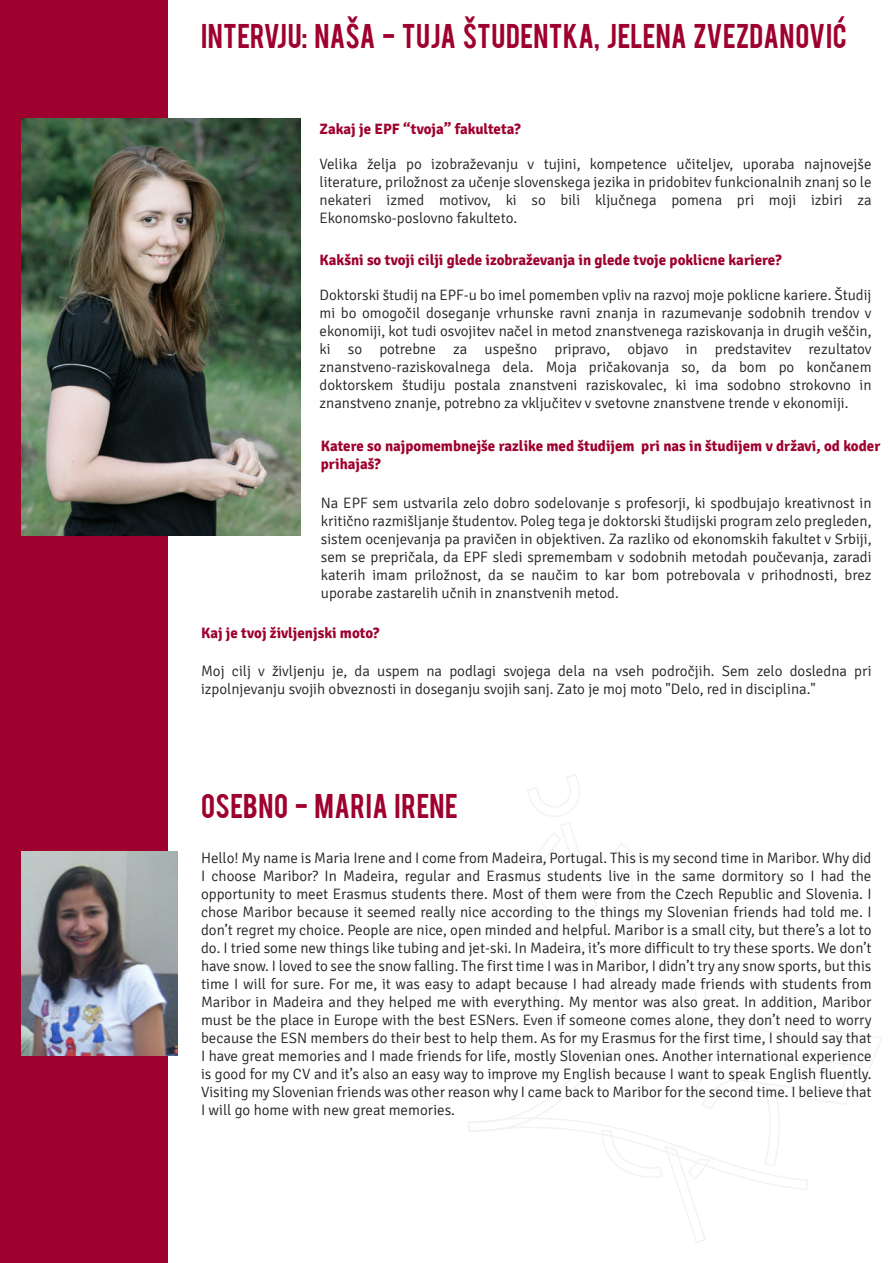
<style>
.page{position:relative;width:893px;height:1263px;background:#fff}
.page>*{position:absolute;margin:0;border:0;box-sizing:border-box;transform-origin:0 0}
.t1{font:27px "Bebas";letter-spacing:.015em;color:#9e012e}
.t2{font:300 15px/18px "Signika";color:#231f20;text-align:justify}
.t3{font:700 15px/18px "Signika";color:#9e012e}
</style>
<div class="page">
<svg style="left:468px;top:774px;width:414px;height:469px"></svg>
<div style="left:0;top:0;width:168px;height:1263px;background:#9e012e"></div>
<svg style="left:837px;top:16px;width:7px;height:7px"></svg>
<img style="left:21px;top:118px;width:279px;height:418px">
<img style="left:21px;top:852px;width:157px;height:203px">
<h1 class="t1" style="left:201px;top:16px;width:647px">INTERVJU: NAŠA - TUJA ŠTUDENTKA, JELENA ZVEZDANOVIC</h1>
<p class="t3" style="left:320px;top:120px;width:203px">Zakaj je EPF “tvoja” fakulteta?</p>
<p class="t2" style="left:320px;top:155px;width:554px">Velika želja po izobraževanju v tujini, kompetence učiteljev, uporaba najnovejše literature, priložnost za učenje slovenskega jezika in pridobitev funkcionalnih znanj so le nekateri izmed motivov, ki so bili ključnega pomena pri moji izbiri za Ekonomsko-poslovno fakulteto.</p>
<p class="t3" style="left:320px;top:251px;width:464px">Kakšni so tvoji cilji glede izobraževanja in glede tvoje poklicne kariere?</p>
<p class="t2" style="left:320px;top:286px;width:554px">Doktorski študij na EPF-u bo imel pomemben vpliv na razvoj moje poklicne kariere. Študij mi bo omogočil doseganje vrhunske ravni znanja in razumevanje sodobnih trendov v ekonomiji, kot tudi osvojitev načel in metod znanstvenega raziskovanja in drugih veščin, ki so potrebne za uspešno pripravo, objavo in predstavitev rezultatov znanstveno-raziskovalnega dela. Moja pričakovanja so, da bom po končanem doktorskem študiju postala znanstveni raziskovalec, ki ima sodobno strokovno in znanstveno znanje, potrebno za vključitev v svetovne znanstvene trende v ekonomiji.</p>
<p class="t3" style="left:321px;top:437px;width:561px">Katere so najpomembnejše razlike med študijem pri nas in študijem v državi, od koder prihajaš?</p>
<p class="t2" style="left:321px;top:494px;width:552px">Na EPF sem ustvarila zelo dobro sodelovanje s profesorji, ki spodbujajo kreativnost in kritično razmišljanje študentov. Poleg tega je doktorski študijski program zelo pregleden, sistem ocenjevanja pa pravičen in objektiven. Za razliko od ekonomskih fakultet v Srbiji, sem se prepričala, da EPF sledi spremembam v sodobnih metodah poučevanja, zaradi katerih imam priložnost, da se naučim to kar bom potrebovala v prihodnosti, brez uporabe zastarelih učnih in znanstvenih metod.</p>
<p class="t3" style="left:201px;top:624px;width:180px">Kaj je tvoj življenjski moto?</p>
<p class="t2" style="left:201px;top:662px;width:672px">Moj cilj v življenju je, da uspem na podlagi svojega dela na vseh področjih. Sem zelo dosledna pri izpolnjevanju svojih obveznosti in doseganju svojih sanj. Zato je moj moto "Delo, red in disciplina."</p>
<h1 class="t1" style="left:201px;top:786px;width:259px">OSEBNO - MARIA IRENE</h1>
<p class="t2" style="left:201px;top:849px;width:672px">Hello! My name is Maria Irene and I come from Madeira, Portugal. This is my second time in Maribor. Why did I choose Maribor? In Madeira, regular and Erasmus students live in the same dormitory so I had the opportunity to meet Erasmus students there. Most of them were from the Czech Republic and Slovenia. I chose Maribor because it seemed really nice according to the things my Slovenian friends had told me. I don’t regret my choice. People are nice, open minded and helpful. Maribor is a small city, but there’s a lot to do. I tried some new things like tubing and jet-ski. In Madeira, it’s more difficult to try these sports. We don’t have snow. I loved to see the snow falling. The first time I was in Maribor, I didn’t try any snow sports, but this time I will for sure. For me, it was easy to adapt because I had already made friends with students from Maribor in Madeira and they helped me with everything. My mentor was also great. In addition, Maribor must be the place in Europe with the best ESNers. Even if someone comes alone, they don’t need to worry because the ESN members do their best to help them. As for my Erasmus for the first time, I should say that I have great memories and I made friends for life, mostly Slovenian ones. Another international experience is good for my CV and it’s also an easy way to improve my English because I want to speak English fluently.<br>Visiting my Slovenian friends was other reason why I came back to Maribor for the second time. I believe that I will go home with new great memories.</p>
</div>
